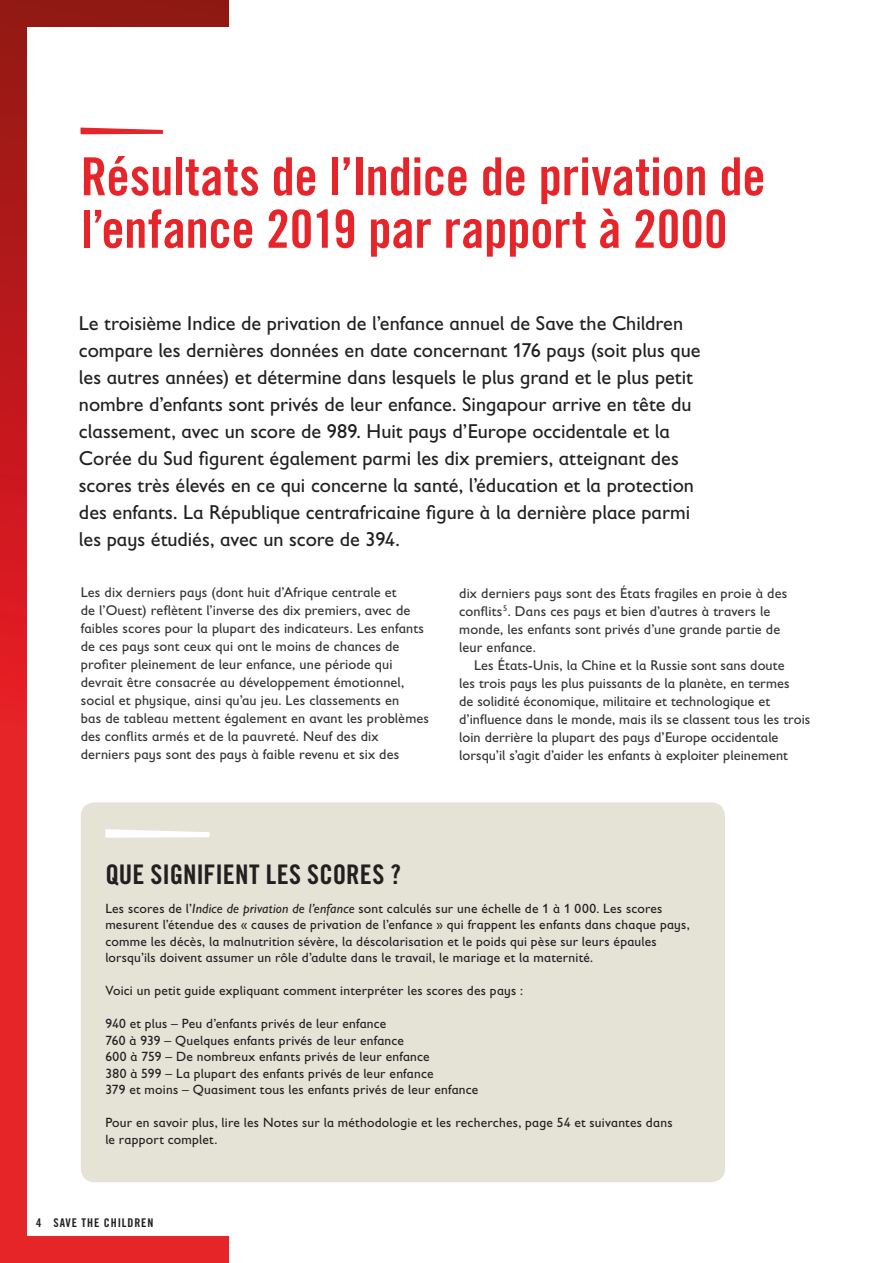
<style>
.page{position:relative;width:893px;height:1263px;background:#fff}
.page>*{position:absolute;margin:0;border:0;box-sizing:border-box;transform-origin:0 0}
.t1{font:52.5px/52.5px "Trade Gothic LT Std Bd Cn 20";letter-spacing:-.005em;color:#e52529}
.t2{font:27px "Trade Gothic LT Std Bd Cn 20";color:#221f20}
.t3{font:20.25px/27px "Gill Sans Infant Std";color:#221f20}
.t4{font:14.25px/18px "Gill Sans Infant Std";letter-spacing:.01em;color:#343233}
.t5{font:13.5px/16.5px "Gill Sans Infant Std";letter-spacing:.015em;color:#221f20}
.t6{font:12px "Trade Gothic LT Std Bd Cn 20";letter-spacing:.075em;color:#221f20}
.s1{font-style:italic}
</style>
<div class="page">
<svg style="left:0;top:0;width:229px;height:1263px;background:#c91e20"></svg>
<div style="left:27px;top:27px;width:866px;height:1209px;background:#fff"></div>
<div style="left:81px;top:802px;width:644px;height:380px;background:#e5e2d6;border-radius:14px"></div>
<svg style="left:105px;top:829px;width:105px;height:9px"></svg>
<svg style="left:80px;top:128px;width:83px;height:6px"></svg>
<h1 class="t1" style="left:81px;top:150px;width:686px">Résultats de l’Indice de privation de l’enfance 2019 par rapport à 2000</h1>
<p class="t3" style="left:79px;top:310px;width:623px">Le troisième Indice de privation de l’enfance annuel de Save the Children compare les dernières données en date concernant 176 pays (soit plus que les autres années) et détermine dans lesquels le plus grand et le plus petit nombre d’enfants sont privés de leur enfance. Singapour arrive en tête du classement, avec un score de 989. Huit pays d’Europe occidentale et la Corée du Sud figurent également parmi les dix premiers, atteignant des scores très élevés en ce qui concerne la santé, l’éducation et la protection des enfants. La République centrafricaine figure à la dernière place parmi les pays étudiés, avec un score de 394.</p>
<p class="t4" style="left:81px;top:583px;width:350px">Les dix derniers pays (dont huit d’Afrique centrale et<br>de l’Ouest) reflètent l’inverse des dix premiers, avec de faibles scores pour la plupart des indicateurs. Les enfants de ces pays sont ceux qui ont le moins de chances de profiter pleinement de leur enfance, une période qui devrait être consacrée au développement émotionnel, social et physique, ainsi qu’au jeu. Les classements en<br>bas de tableau mettent également en avant les problèmes des conflits armés et de la pauvreté. Neuf des dix derniers pays sont des pays à faible revenu et six des</p>
<p class="t4" style="left:459px;top:584px;width:329px">dix derniers pays sont des États fragiles en proie à des conflits <sup>5</sup>. Dans ces pays et bien d’autres à travers le monde, les enfants sont privés d’une grande partie de leur enfance.</p>
<p class="t4" style="left:459px;top:656px;width:353px;text-indent:15px">Les États-Unis, la Chine et la Russie sont sans doute<br>les trois pays les plus puissants de la planète, en termes<br>de solidité économique, militaire et technologique et d’influence dans le monde, mais ils se classent tous les trois loin derrière la plupart des pays d’Europe occidentale lorsqu’il s’agit d’aider les enfants à exploiter pleinement</p>
<h2 class="t2" style="left:105px;top:858px;width:297px">QUE SIGNIFIENT LES SCORES ?</h2>
<p class="t5" style="left:105px;top:900px;width:586px">Les scores de l’<span class="s1">Indice de privation de l’enfance</span> sont calculés sur une échelle de 1 à 1 000. Les scores mesurent l’étendue des « causes de privation de l’enfance » qui frappent les enfants dans chaque pays, comme les décès, la malnutrition sévère, la déscolarisation et le poids qui pèse sur leurs épaules lorsqu’ils doivent assumer un rôle d’adulte dans le travail, le mariage et la maternité.</p>
<p class="t5" style="left:105px;top:982px;width:419px">Voici un petit guide expliquant comment interpréter les scores des pays :</p>
<p class="t5" style="left:105px;top:1015px;width:375px">940 et plus – Peu d’enfants privés de leur enfance<br>760 à 939 – Quelques enfants privés de leur enfance<br>600 à 759 – De nombreux enfants privés de leur enfance<br>380 à 599 – La plupart des enfants privés de leur enfance<br>379 et moins – Quasiment tous les enfants privés de leur enfance</p>
<p class="t5" style="left:105px;top:1114px;width:569px">Pour en savoir plus, lire les Notes sur la méthodologie et les recherches, page 54 et suivantes dans le rapport complet.</p>
<p class="t6" style="left:36px;top:1215px;width:119px">4 SAVE THE CHILDREN</p>
</div>
